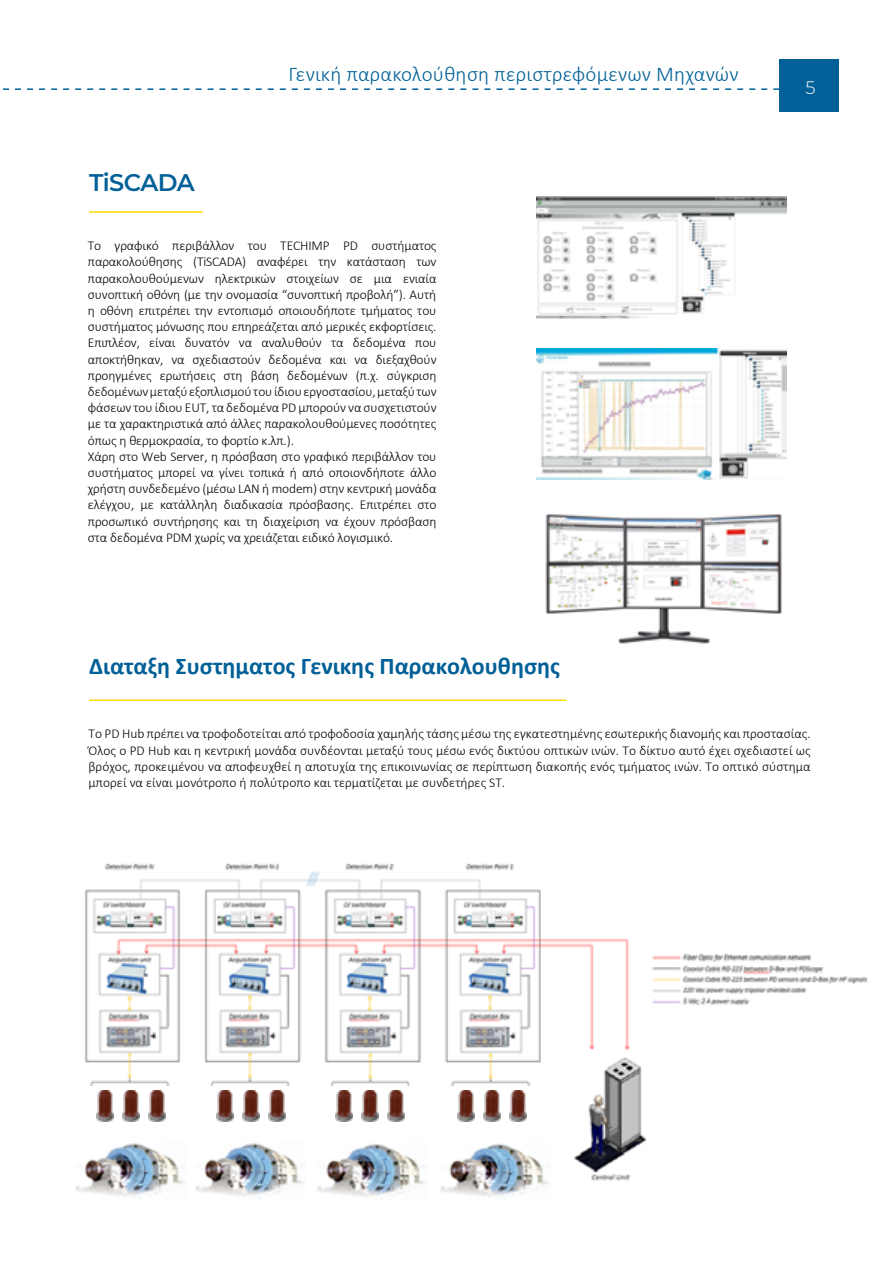
<style>
.page{position:relative;width:893px;height:1263px;background:#fff}
.page>*{position:absolute;margin:0;border:0;box-sizing:border-box;transform-origin:0 0}
.t1{font:700 24px "Calibri";color:#006097}
.t2{font:600 24px "Montserrat";letter-spacing:-.03em;color:#006097}
.t3{font:300 21px "Calibri";letter-spacing:.01em;color:#006097}
.t4{font:300 18px "Montserrat";color:#fff}
.t5{font:300 13.5px/16.2px "Calibri";letter-spacing:-.01em;color:#000;text-align:justify}
</style>
<div class="page">
<div style="left:779px;top:59px;width:60px;height:52px;background:#006097"></div>
<svg style="left:2px;top:88px;width:777px;height:2px"></svg>
<img style="left:545px;top:514px;width:237px;height:130px">
<hr style="left:89px;top:211px;width:114px;height:2px;background:#ffdc00">
<hr style="left:89px;top:699px;width:478px;height:2px;background:#ffdc00">
<img style="left:75px;top:863px;width:572px;height:336px">
<div style="left:446px;top:1086px;width:91px;height:51px;background:#fff"></div>
<div style="left:326px;top:1086px;width:91px;height:51px;background:#fff"></div>
<div style="left:207px;top:1086px;width:91px;height:51px;background:#fff"></div>
<div style="left:88px;top:1086px;width:91px;height:51px;background:#fff"></div>
<img style="left:97px;top:1091px;width:17px;height:30px">
<img style="left:123px;top:1091px;width:17px;height:30px">
<img style="left:149px;top:1091px;width:17px;height:30px">
<img style="left:216px;top:1091px;width:17px;height:30px">
<img style="left:242px;top:1091px;width:17px;height:30px">
<img style="left:268px;top:1091px;width:17px;height:30px">
<img style="left:336px;top:1091px;width:17px;height:30px">
<img style="left:362px;top:1091px;width:17px;height:30px">
<img style="left:388px;top:1091px;width:17px;height:30px">
<img style="left:457px;top:1091px;width:17px;height:30px">
<img style="left:483px;top:1091px;width:17px;height:30px">
<img style="left:509px;top:1091px;width:17px;height:30px">
<img style="left:633px;top:938px;width:235px;height:68px">
<img style="left:537px;top:196px;width:250px;height:123px">
<img style="left:537px;top:348px;width:250px;height:132px">
<h1 class="t2" style="left:89px;top:166px;width:107px">TiSCADA</h1>
<h2 class="t3" style="left:288px;top:61px;width:452px">Γενική παρακολούθηση περιστρεφόμενων Μηχανών</h2>
<p class="t5" style="left:88px;top:237px;width:350px;text-align:left">Το γραφικό περιβάλλον του TECHIMP PD συστήματος παρακολούθησης (TiSCADA) αναφέρει την κατάσταση των παρακολουθούμενων ηλεκτρικών στοιχείων σε μια ενιαία συνοπτική οθόνη (με την ονομασία “συνοπτική προβολή”). Αυτή η οθόνη επιτρέπει την εντοπισμό οποιουδήποτε τμήματος του συστήματος μόνωσης που επηρεάζεται από μερικές εκφορτίσεις.<br>Επιπλέον, είναι δυνατόν να αναλυθούν τα δεδομένα που αποκτήθηκαν, να σχεδιαστούν δεδομένα και να διεξαχθούν προηγμένες ερωτήσεις στη βάση δεδομένων (π.χ. σύγκριση δεδομένων μεταξύ εξοπλισμού του ίδιου εργοστασίου, μεταξύ των φάσεων του ίδιου EUT, τα δεδομένα PD μπορούν να συσχετιστούν με τα χαρακτηριστικά από άλλες παρακολουθούμενες ποσότητες όπως η θερμοκρασία, το φορτίο κ.λπ.).<br>Χάρη στο Web Server, η πρόσβαση στο γραφικό περιβάλλον του συστήματος μπορεί να γίνει τοπικά ή από οποιονδήποτε άλλο χρήστη συνδεδεμένο (μέσω LAN ή modem) στην κεντρική μονάδα ελέγχου, με κατάλληλη διαδικασία πρόσβασης. Επιτρέπει στο προσωπικό συντήρησης και τη διαχείριση να έχουν πρόσβαση στα δεδομένα PDM χωρίς να χρειάζεται ειδικό λογισμικό.</p>
<h1 class="t1" style="left:89px;top:649px;width:472px">Διαταξη Συστηματος Γενικης Παρακολουθησης</h1>
<h3 class="t4" style="left:805px;top:75px;width:12px">5</h3>
<p class="t5" style="left:89px;top:726px;width:724px">Το PD Hub πρέπει να τροφοδοτείται από τροφοδοσία χαμηλής τάσης μέσω της εγκατεστημένης εσωτερικής διανομής και προστασίας.<br>Όλος ο PD Hub και η κεντρική μονάδα συνδέονται μεταξύ τους μέσω ενός δικτύου οπτικών ινών. Το δίκτυο αυτό έχει σχεδιαστεί ως βρόχος, προκειμένου να αποφευχθεί η αποτυχία της επικοινωνίας σε περίπτωση διακοπής ενός τμήματος ινών. Το οπτικό σύστημα μπορεί να είναι μονότροπο ή πολύτροπο και τερματίζεται με συνδετήρες ST.</p>
</div>
